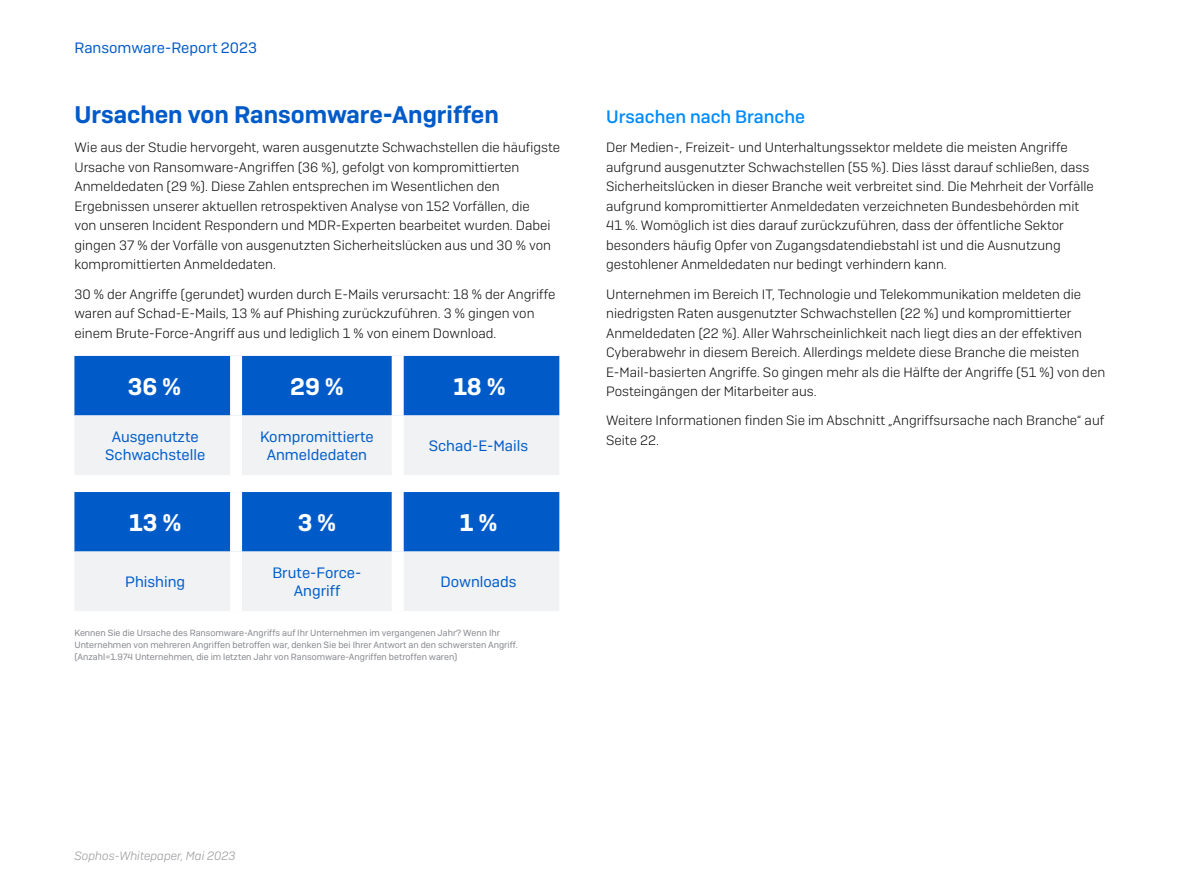
<style>
.page{position:relative;width:1191px;height:893px;background:#fff}
.page>*{position:absolute;margin:0;border:0;box-sizing:border-box;transform-origin:0 0}
.Subheading_1{font:600 24px "Sophos Sans";color:#005bc8}
.Call_Out_Copy{font:600 24px "Sophos Sans";color:#fff}
.Subheading_2{font:500 18px "Sophos Sans";color:#008bff}
.Call_Out{font:15px/18px "Sophos Sans";color:#005bc8;text-align:center}
.Body_Copy{font:300 13.5px/19.5px "Sophos Sans";color:#0d0d0e}
.t1{font:italic 300 12px "Sophos Sans";color:#96989c}
.Note{font:9px/12px "Sophos Sans";color:#83868b}
</style>
<div class="page">
<div style="left:74px;top:356px;width:485px;height:59px;background:#005bc8"></div>
<svg style="left:74px;top:415px;width:485px;height:196px;fill:#f0f2f4"></svg>
<div style="left:230px;top:356px;width:12px;height:59px;background:#fff"></div>
<div style="left:392px;top:356px;width:12px;height:59px;background:#fff"></div>
<div style="left:230px;top:415px;width:12px;height:60px;background:#fff"></div>
<div style="left:392px;top:415px;width:12px;height:60px;background:#fff"></div>
<div style="left:230px;top:475px;width:12px;height:17px;background:#fff"></div>
<div style="left:392px;top:475px;width:12px;height:17px;background:#fff"></div>
<div style="left:230px;top:492px;width:12px;height:60px;background:#fff"></div>
<div style="left:392px;top:492px;width:12px;height:60px;background:#fff"></div>
<div style="left:230px;top:552px;width:12px;height:59px;background:#fff"></div>
<div style="left:392px;top:552px;width:12px;height:59px;background:#fff"></div>
<p class="Call_Out" style="left:74px;top:39px;width:184px">Ransomware-Report 2023</p>
<p class="Subheading_1" style="left:74px;top:100px;width:426px">Ursachen von Ransomware-Angriffen</p>
<p class="Body_Copy" style="left:74px;top:138px;width:487px">Wie aus der Studie hervorgeht, waren ausgenutzte Schwachstellen die häufigste Ursache von Ransomware-Angriffen (36 %), gefolgt von kompromittierten Anmeldedaten (29 %). Diese Zahlen entsprechen im Wesentlichen den Ergebnissen unserer aktuellen retrospektiven Analyse von 152 Vorfällen, die<br>von unseren Incident Respondern und MDR-Experten bearbeitet wurden. Dabei gingen 37 % der Vorfälle von ausgenutzten Sicherheitslücken aus und 30 % von kompromittierten Anmeldedaten.</p>
<p class="Body_Copy" style="left:74px;top:284px;width:482px">30 % der Angriffe (gerundet) wurden durch E-Mails verursacht: 18 % der Angriffe waren auf Schad-E-Mails, 13 % auf Phishing zurückzuführen. 3 % gingen von einem Brute-Force-Angriff aus und lediglich 1 % von einem Download.</p>
<p class="Call_Out_Copy" style="left:128px;top:371px;width:55px">36 %</p>
<p class="Call_Out_Copy" style="left:290px;top:371px;width:55px">29 %</p>
<p class="Call_Out_Copy" style="left:453px;top:371px;width:54px">18 %</p>
<p class="Call_Out" style="left:105px;top:427px;width:102px">Ausgenutzte<br>Schwachstelle</p>
<p class="Call_Out" style="left:260px;top:427px;width:115px">Kompromittierte<br>Anmeldedaten</p>
<p class="Call_Out" style="left:429px;top:436px;width:101px">Schad-E-Mails</p>
<p class="Call_Out_Copy" style="left:129px;top:507px;width:53px">13 %</p>
<p class="Call_Out_Copy" style="left:298px;top:507px;width:40px">3 %</p>
<p class="Call_Out_Copy" style="left:460px;top:507px;width:39px">1 %</p>
<p class="Call_Out" style="left:125px;top:572px;width:61px">Phishing</p>
<p class="Call_Out" style="left:272px;top:563px;width:91px">Brute-Force-<br>Angriff</p>
<p class="Call_Out" style="left:440px;top:572px;width:78px">Downloads</p>
<p class="Note" style="left:74px;top:627px;width:445px">Kennen Sie die Ursache des Ransomware-Angriffs auf Ihr Unternehmen im vergangenen Jahr? Wenn Ihr<br>Unternehmen von mehreren Angriffen betroffen war, denken Sie bei Ihrer Antwort an den schwersten Angriff. (Anzahl=1.974 Unternehmen, die im letzten Jahr von Ransomware-Angriffen betroffen waren)</p>
<p class="Subheading_2" style="left:606px;top:106px;width:200px">Ursachen nach Branche</p>
<p class="Body_Copy" style="left:606px;top:138px;width:489px">Der Medien-, Freizeit- und Unterhaltungssektor meldete die meisten Angriffe aufgrund ausgenutzter Schwachstellen (55 %). Dies lässt darauf schließen, dass Sicherheitslücken in dieser Branche weit verbreitet sind. Die Mehrheit der Vorfälle aufgrund kompromittierter Anmeldedaten verzeichneten Bundesbehörden mit 41 %. Womöglich ist dies darauf zurückzuführen, dass der öffentliche Sektor besonders häufig Opfer von Zugangsdatendiebstahl ist und die Ausnutzung gestohlener Anmeldedaten nur bedingt verhindern kann.</p>
<p class="Body_Copy" style="left:606px;top:284px;width:500px">Unternehmen im Bereich IT, Technologie und Telekommunikation meldeten die niedrigsten Raten ausgenutzter Schwachstellen (22 %) und kompromittierter Anmeldedaten (22 %). Aller Wahrscheinlichkeit nach liegt dies an der effektiven Cyberabwehr in diesem Bereich. Allerdings meldete diese Branche die meisten E-Mail-basierten Angriffe. So gingen mehr als die Hälfte der Angriffe (51 %) von den Posteingängen der Mitarbeiter aus.</p>
<p class="Body_Copy" style="left:606px;top:411px;width:499px">Weitere Informationen finden Sie im Abschnitt „Angriffsursache nach Branche“ auf<br>Seite 22.</p>
<p class="t1" style="left:74px;top:848px;width:163px">Sophos-Whitepaper, Mai 2023</p>
</div>
